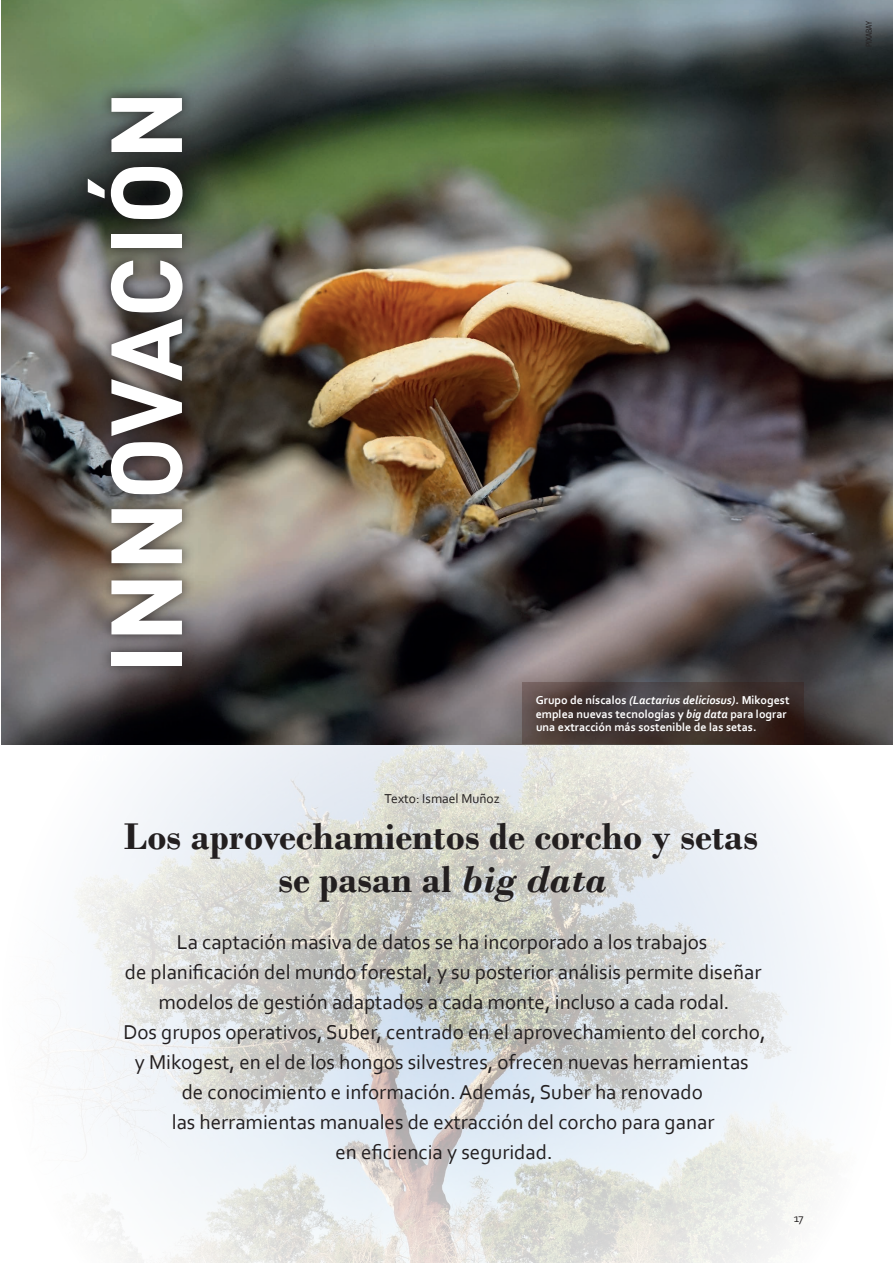
<style>
.page{position:relative;width:893px;height:1263px;background:#fff}
.page>*{position:absolute;margin:0;border:0;box-sizing:border-box;transform-origin:0 0}
.t1{font:700 99px "DIN Pro";letter-spacing:.01em;color:#fff}
.titulo_H1{font:700 39px/43.5px "Bodoni";color:#231f20;text-align:center}
.entradilla_H2{font:21px/30px "Corbel";color:#231f20;text-align:center}
.antetitulo_H1{font:13.5px "Corbel";color:#231f20}
.t2{font:700 12px/13.5px "Corbel";color:#fff}
.t3{font:12px "Corbel";color:#231f20}
.t4{font:7.5px "Turmino";letter-spacing:-.01em;color:#231f20}
.s1{font-style:italic}
</style>
<div class="page">
<img style="left:1px;top:0;width:892px;height:1263px">
<div style="left:74px;top:83px;width:122px;height:596px;background:#231f20;opacity:.9"></div>
<svg style="left:523px;top:683px;width:281px;height:61px"></svg>
<h1 class="t1" style="left:79px;top:674px;width:585px;rotate:-90deg">INNOVACIÓN</h1>
<p class="t2" style="left:536px;top:693px;width:255px">Grupo de níscalos <span class="s1">(Lactarius deliciosus).</span> Mikogest emplea nuevas tecnologías y <span class="s1">big data</span> para lograr una extracción más sostenible de las setas.</p>
<h1 class="antetitulo_H1" style="left:385px;top:790px;width:117px">Texto: Ismael Muñoz</h1>
<h1 class="titulo_H1" style="left:124px;top:814px;width:635px">Los aprovechamientos de corcho y setas se pasan al <span class="s1">big data</span></h1>
<h2 class="entradilla_H2" style="left:123px;top:927px;width:644px">La captación masiva de datos se ha incorporado a los trabajos<br>de planificación del mundo forestal, y su posterior análisis permite diseñar modelos de gestión adaptados a cada monte, incluso a cada rodal.<br>Dos grupos operativos, Suber, centrado en el aprovechamiento del corcho, y Mikogest, en el de los hongos silvestres, ofrecen nuevas herramientas<br>de conocimiento e información. Además, Suber ha renovado<br>las herramientas manuales de extracción del corcho para ganar<br>en eficiencia y seguridad.</h2>
<p class="t3" style="left:794px;top:1211px;width:11px">17</p>
<p class="t4" style="left:864px;top:47px;width:27px;rotate:-90deg">PIXABAY</p>
</div>
